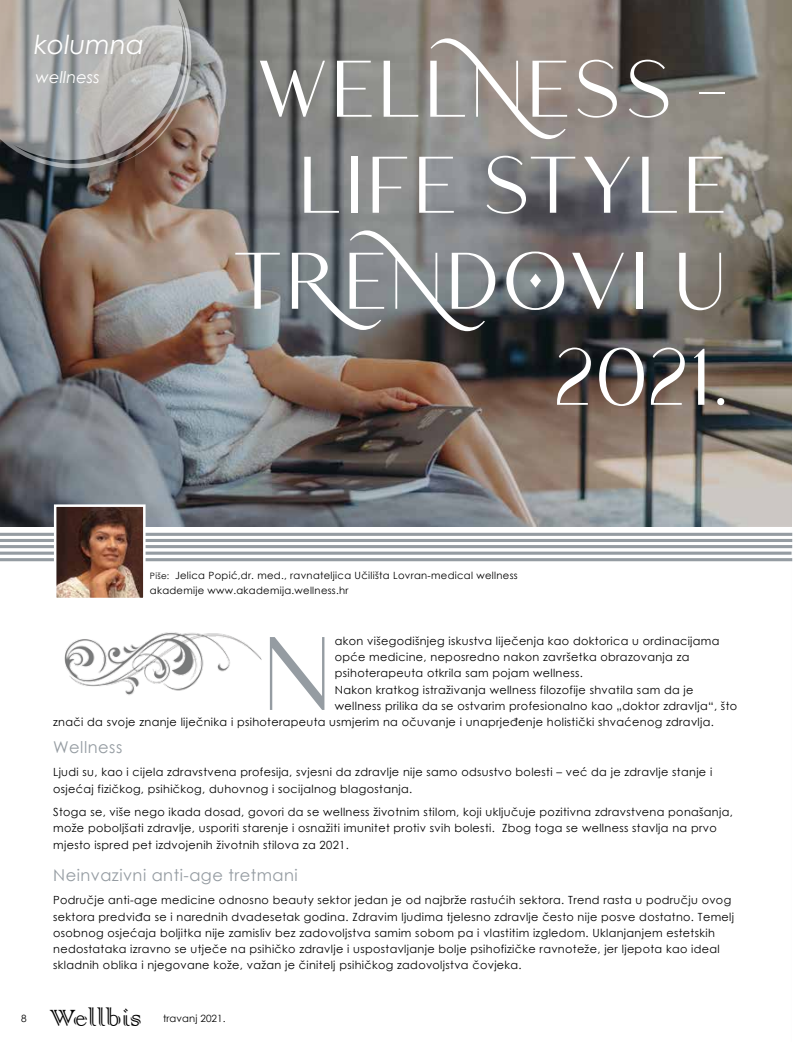
<style>
.page{position:relative;width:794px;height:1042px;background:#fff}
.page>*{position:absolute;margin:0;border:0;box-sizing:border-box;transform-origin:0 0}
.t1{font:104.12px "Chequers";color:#959ca2}
.t2{font:80px/96px "Chequers";letter-spacing:.03em;color:#fff;text-align:right}
.t3{font:31.25px "Colonna";color:#000}
.t4{font:italic 26.25px "Century Gothic";color:#fff}
.t5{font:16.25px "Century Gothic";letter-spacing:.03em;color:#959ca2}
.t6{font:italic 16.25px "Century Gothic";letter-spacing:.005em;color:#fff}
.t7{font:11.25px/16.2px "Century Gothic";letter-spacing:.03em;color:#000}
.t8{font:10px/15px "Century Gothic";letter-spacing:.03em;color:#000}
.t9{font:10px "Century Gothic";letter-spacing:.01em;color:#000}
.s1{font-size:8.75px}
</style>
<div class="page">
<img style="left:0;top:0;width:790px;height:527px">
<hr style="left:790px;top:0;width:4px;height:1042px;background:#000;opacity:.45">
<hr style="left:792px;top:0;width:2px;height:1042px;background:#fff">
<svg style="left:0;top:0;width:202px;height:180px"></svg>
<img style="left:64px;top:632px;width:198px;height:63px">
<svg style="left:0;top:533px;width:792px;height:28px"></svg>
<img style="left:57px;top:507px;width:86px;height:90px">
<div style="left:54px;top:504px;width:92px;height:96px;border:2px solid #fff"></div>
<h3 class="t4" style="left:34px;top:27px;width:112px">kolumna</h3>
<h3 class="t6" style="left:35px;top:66px;width:66px">wellness</h3>
<h2 class="t2" style="left:232px;top:44px;width:496px">WELLNESS –<br>LIFE STYLE<br>TRENDOVI U<br>2021.</h2>
<p class="t8" style="left:150px;top:567px;width:369px"><span class="s1">Piše:</span> Jelica Popić,dr. med., ravnateljica Učilišta Lovran-medical wellness akademije www.akademija.wellness.hr</p>
<h1 class="t1" style="left:262px;top:608px;width:71px">N</h1>
<p class="t7" style="left:335px;top:632px;width:386px">akon višegodišnjeg iskustva liječenja kao doktorica u ordinacijama</p>
<p class="t7" style="left:335px;top:649px;width:356px">opće medicine, neposredno nakon završetka obrazovanja za</p>
<p class="t7" style="left:335px;top:665px;width:250px">psihoterapeuta otkrila sam pojam wellness.</p>
<p class="t7" style="left:335px;top:681px;width:360px">Nakon kratkog istraživanja wellness filozofije shvatila sam da je</p>
<p class="t7" style="left:335px;top:697px;width:404px">wellness prilika da se ostvarim profesionalno kao „doktor zdravlja“, što</p>
<p class="t7" style="left:53px;top:714px;width:662px">znači da svoje znanje liječnika i psihoterapeuta usmjerim na očuvanje i unaprjeđenje holistički shvaćenog zdravlja.</p>
<h3 class="t5" style="left:53px;top:736px;width:71px">Wellness</h3>
<p class="t7" style="left:53px;top:764px;width:660px">Ljudi su, kao i cijela zdravstvena profesija, svjesni da zdravlje nije samo odsustvo bolesti – već da je zdravlje stanje i osjećaj fizičkog, psihičkog, duhovnog i socijalnog blagostanja.</p>
<p class="t7" style="left:53px;top:803px;width:681px">Stoga se, više nego ikada dosad, govori da se wellness životnim stilom, koji uključuje pozitivna zdravstvena ponašanja, može poboljšati zdravlje, usporiti starenje i osnažiti imunitet protiv svih bolesti. Zbog toga se wellness stavlja na prvo mjesto ispred pet izdvojenih životnih stilova za 2021.</p>
<h3 class="t5" style="left:53px;top:864px;width:246px">Neinvazivni anti-age tretmani</h3>
<p class="t7" style="left:53px;top:892px;width:682px">Područje anti-age medicine odnosno beauty sektor jedan je od najbrže rastućih sektora. Trend rasta u području ovog sektora predviđa se i narednih dvadesetak godina. Zdravim ljudima tjelesno zdravlje često nije posve dostatno. Temelj osobnog osjećaja boljitka nije zamisliv bez zadovoljstva samim sobom pa i vlastitim izgledom. Uklanjanjem estetskih nedostataka izravno se utječe na psihičko zdravlje i uspostavljanje bolje psihofizičke ravnoteže, jer ljepota kao ideal skladnih oblika i njegovane kože, važan je činitelj psihičkog zadovoljstva čovjeka.</p>
<p class="t8" style="left:21px;top:1010px;width:7px">8</p>
<h3 class="t3" style="left:50px;top:997px;width:93px">Wellbis</h3>
<p class="t9" style="left:163px;top:1011px;width:64px">travanj 2021.</p>
</div>
